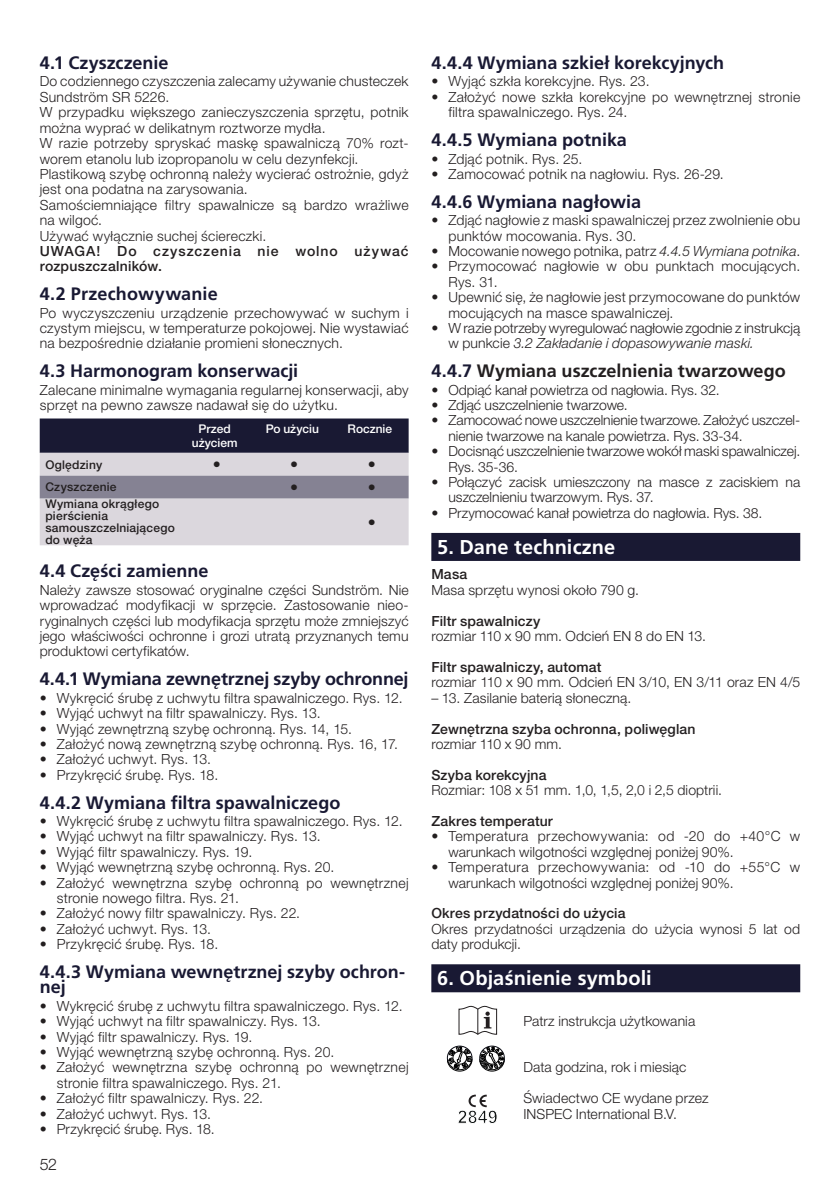
<style>
.page{position:relative;width:840px;height:1191px;background:#fff}
.page>*{position:absolute;margin:0;border:0;box-sizing:border-box;transform-origin:0 0}
.t1{font:700 20px "Frutiger LT Pro";letter-spacing:.005em;color:#fff}
.t2{font:700 18px/15.4px "Frutiger LT Pro";color:#191933}
.t3{font:700 18px "Frutiger LT Pro";color:#231f20}
.t4{font:500 16px "Helvetica Neue LT Pro";color:#231f20}
.t5{font:300 16px "Helvetica Neue LT Pro";color:#231f20}
.t6{font:300 14px/15.4px "Helvetica Neue LT Pro";letter-spacing:.015em;color:#231f20}
.t7{font:300 14px/15.4px "Helvetica Neue LT Pro";letter-spacing:-.005em;color:#231f20}
.t8{font:500 14px "Helvetica Neue LT Pro";letter-spacing:.01em;color:#231f20}
.t9{font:500 14px/15.4px "Helvetica Neue LT Pro";letter-spacing:.06em;color:#231f20}
.t10{font:500 12px/12px "Helvetica Neue LT Pro";letter-spacing:.02em;color:#231f20}
.t11{font:500 12px/14.4px "Helvetica Neue LT Pro";color:#fff;text-align:center}
.s1{font-style:italic}
.s2{color:#191933}
</style>
<div class="page">
<svg style="left:40px;top:418px;width:368px;height:127px;background:#9794a2"></svg>
<div style="left:431px;top:533px;width:368px;height:28px;background:#191933"></div>
<div style="left:431px;top:964px;width:368px;height:28px;background:#191933"></div>
<svg style="left:458px;top:1006px;width:39px;height:28px"></svg>
<svg style="left:446px;top:1045px;width:26px;height:26px"></svg>
<svg style="left:479px;top:1045px;width:25px;height:26px"></svg>
<svg style="left:458px;top:1094px;width:39px;height:29px"></svg>
<p class="t2" style="left:40px;top:55px;width:130px">4.1 Czyszczenie</p>
<p class="t6" style="left:40px;top:73px;width:370px">Do codziennego czyszczenia zalecamy używanie chusteczek Sundström SR 5226.<br>W przypadku większego zanieczyszczenia sprzętu, potnik można wyprać w delikatnym roztworze mydła.<br>W razie potrzeby spryskać maskę spawalniczą 70% rozt&shy;worem etanolu lub izopropanolu w celu dezynfekcji.<br>Plastikową szybę ochronną należy wycierać ostrożnie, gdyż jest ona podatna na zarysowania.<br>Samościemniające filtry spawalnicze są bardzo wrażliwe na wilgoć.<br>Używać wyłącznie suchej ściereczki.</p>
<p class="t9" style="left:40px;top:243px;width:370px">UWAGA! Do czyszczenia nie wolno używać rozpuszczalników.</p>
<p class="t2" style="left:40px;top:286px;width:179px">4.2 Przechowywanie</p>
<p class="t6" style="left:40px;top:304px;width:370px;text-align:justify">Po wyczyszczeniu urządzenie przechowywać w suchym i czystym miejscu, w temperaturze pokojowej. Nie wystawiać na bezpośrednie działanie promieni słonecznych.</p>
<p class="t2" style="left:40px;top:363px;width:260px">4.3 Harmonogram konserwacji</p>
<p class="t6" style="left:40px;top:381px;width:370px">Zalecane minimalne wymagania regularnej konserwacji, aby sprzęt na pewno zawsze nadawał się do użytku.</p>
<p class="t11" style="left:192px;top:421px;width:47px">Przed użyciem</p>
<p class="t11" style="left:265px;top:421px;width:55px">Po użyciu</p>
<p class="t11" style="left:347px;top:421px;width:46px">Rocznie</p>
<p class="t10" style="left:45px;top:458px;width:58px">Oględziny</p>
<p class="t4" style="left:212px;top:455px;width:9px">•</p>
<p class="t4" style="left:290px;top:455px;width:9px">•</p>
<p class="t4" style="left:367px;top:455px;width:9px">•</p>
<p class="t10" style="left:45px;top:481px;width:73px">Czyszczenie</p>
<p class="t4" style="left:290px;top:477px;width:9px">•</p>
<p class="t4" style="left:367px;top:477px;width:9px">•</p>
<p class="t10" style="left:45px;top:498px;width:131px">Wymiana okrągłego pierścienia samouszczelniającego do węża</p>
<p class="t4" style="left:367px;top:512px;width:9px">•</p>
<p class="t2" style="left:40px;top:563px;width:170px">4.4 Części zamienne</p>
<p class="t6" style="left:40px;top:582px;width:370px;text-align:justify">Należy zawsze stosować oryginalne części Sundström. Nie wprowadzać modyfikacji w sprzęcie. Zastosowanie nieo&shy;ryginalnych części lub modyfikacja sprzętu może zmniejszyć jego właściwości ochronne i grozi utratą przyznanych temu produktowi certyfikatów.</p>
<p class="t2" style="left:40px;top:671px;width:370px">4.4.1 Wymiana zewnętrznej szyby ochronnej</p>
<p class="t6" style="left:40px;top:689px;width:364px">• Wykręcić śrubę z uchwytu filtra spawalniczego. Rys. 12.</p>
<p class="t6" style="left:40px;top:705px;width:282px">• Wyjąć uchwyt na filtr spawalniczy. Rys. 13.</p>
<p class="t6" style="left:40px;top:720px;width:314px">• Wyjąć zewnętrzną szybę ochronną. Rys. 14, 15.</p>
<p class="t6" style="left:40px;top:736px;width:360px">• Założyć nową zewnętrzną szybę ochronną. Rys. 16, 17.</p>
<p class="t6" style="left:40px;top:751px;width:173px">• Założyć uchwyt. Rys. 13.</p>
<p class="t6" style="left:40px;top:766px;width:180px">• Przykręcić śrubę. Rys. 18.</p>
<p class="t2" style="left:40px;top:794px;width:302px">4.4.2 Wymiana filtra spawalniczego</p>
<p class="t6" style="left:40px;top:813px;width:364px">• Wykręcić śrubę z uchwytu filtra spawalniczego. Rys. 12.</p>
<p class="t6" style="left:40px;top:828px;width:282px">• Wyjąć uchwyt na filtr spawalniczy. Rys. 13.</p>
<p class="t6" style="left:40px;top:843px;width:214px">• Wyjąć filtr spawalniczy. Rys. 19.</p>
<p class="t6" style="left:40px;top:859px;width:296px">• Wyjąć wewnętrzną szybę ochronną. Rys. 20.</p>
<p class="t6" style="left:57px;top:874px;width:353px;text-indent:-17px">• Założyć wewnętrzna szybę ochronną po wewnętrznej stronie nowego filtra. Rys. 21.</p>
<p class="t6" style="left:40px;top:905px;width:262px">• Założyć nowy filtr spawalniczy. Rys. 22.</p>
<p class="t6" style="left:40px;top:920px;width:173px">• Założyć uchwyt. Rys. 13.</p>
<p class="t6" style="left:40px;top:936px;width:180px">• Przykręcić śrubę. Rys. 18.</p>
<p class="t2" style="left:40px;top:964px;width:367px">4.4.3 Wymiana wewnętrznej szyby ochron&shy;nej</p>
<p class="t6" style="left:40px;top:997px;width:364px">• Wykręcić śrubę z uchwytu filtra spawalniczego. Rys. 12.</p>
<p class="t6" style="left:40px;top:1013px;width:282px">• Wyjąć uchwyt na filtr spawalniczy. Rys. 13.</p>
<p class="t6" style="left:40px;top:1028px;width:214px">• Wyjąć filtr spawalniczy. Rys. 19.</p>
<p class="t6" style="left:40px;top:1044px;width:296px">• Wyjąć wewnętrzną szybę ochronną. Rys. 20.</p>
<p class="t6" style="left:57px;top:1059px;width:353px;text-indent:-17px">• Założyć wewnętrzna szybę ochronną po wewnętrznej stronie filtra spawalniczego. Rys. 21.</p>
<p class="t6" style="left:40px;top:1090px;width:225px">• Założyć filtr spawalniczy. Rys. 22.</p>
<p class="t6" style="left:40px;top:1105px;width:173px">• Założyć uchwyt. Rys. 13.</p>
<p class="t6" style="left:40px;top:1121px;width:176px">• Przykręcić śrubę. Rys. 18.</p>
<p class="t5" style="left:40px;top:1154px;width:19px">52</p>
<p class="t2" style="left:431px;top:55px;width:294px">4.4.4 Wymiana szkieł korekcyjnych</p>
<p class="t6" style="left:431px;top:73px;width:220px">• Wyjąć szkła korekcyjne. Rys. 23.</p>
<p class="t6" style="left:448px;top:89px;width:353px;text-indent:-17px">• Założyć nowe szkła korekcyjne po wewnętrznej stronie filtra spawalniczego. Rys. 24.</p>
<p class="t2" style="left:431px;top:132px;width:197px">4.4.5 Wymiana potnika</p>
<p class="t6" style="left:431px;top:150px;width:153px">• Zdjąć potnik. Rys. 25.</p>
<p class="t6" style="left:431px;top:166px;width:294px">• Zamocować potnik na nagłowiu. Rys. 26-29.</p>
<p class="t2" style="left:431px;top:194px;width:211px">4.4.6 Wymiana nagłowia</p>
<p class="t6" style="left:448px;top:212px;width:353px;text-indent:-17px">• Zdjąć nagłowie z maski spawalniczej przez zwolnienie obu punktów mocowania. Rys. 30.</p>
<p class="t6" style="left:431px;top:243px;width:370px">• Mocowanie nowego potnika, patrz <span class="s1">4.4.5 Wymiana potnika</span>.</p>
<p class="t6" style="left:448px;top:258px;width:353px;text-indent:-17px">• Przymocować nagłowie w obu punktach mocujących.<br>Rys. 31.</p>
<p class="t6" style="left:448px;top:289px;width:353px;text-indent:-17px">• Upewnić się, że nagłowie jest przymocowane do punktów mocujących na masce spawalniczej.</p>
<p class="t7" style="left:448px;top:320px;width:353px;text-indent:-17px">• W razie potrzeby wyregulować nagłowie zgodnie z instrukcją w punkcie <span class="s1">3.2 Zakładanie i dopasowywanie maski.</span></p>
<p class="t3" style="left:431px;top:360px;width:355px"><span class="s2">4.4.7</span> Wymiana uszczelnienia twarzowego</p>
<p class="t6" style="left:431px;top:381px;width:289px">• Odpiąć kanał powietrza od nagłowia. Rys. 32.</p>
<p class="t6" style="left:431px;top:397px;width:198px">• Zdjąć uszczelnienie twarzowe.</p>
<p class="t7" style="left:448px;top:412px;width:353px;text-indent:-17px">• Zamocować nowe uszczelnienie twarzowe. Założyć uszczel&shy;nienie twarzowe na kanale powietrza. Rys. 33-34.</p>
<p class="t7" style="left:448px;top:443px;width:353px;text-indent:-17px">• Docisnąć uszczelnienie twarzowe wokół maski spawalniczej.<br>Rys. 35-36.</p>
<p class="t6" style="left:448px;top:474px;width:353px;text-indent:-17px">• Połączyć zacisk umieszczony na masce z zaciskiem na uszczelnieniu twarzowym. Rys. 37.</p>
<p class="t6" style="left:431px;top:505px;width:332px">• Przymocować kanał powietrza do nagłowia. Rys. 38.</p>
<h1 class="t1" style="left:437px;top:535px;width:180px">5. Dane techniczne</h1>
<p class="t8" style="left:431px;top:566px;width:37px">Masa</p>
<p class="t6" style="left:431px;top:582px;width:209px">Masa sprzętu wynosi około 790 g.</p>
<p class="t8" style="left:431px;top:612px;width:110px">Filtr spawalniczy</p>
<p class="t6" style="left:431px;top:628px;width:276px">rozmiar 110 x 90 mm. Odcień EN 8 do EN 13.</p>
<p class="t8" style="left:431px;top:658px;width:171px">Filtr spawalniczy, automat</p>
<p class="t6" style="left:431px;top:674px;width:370px">rozmiar 110 x 90 mm. Odcień EN 3/10, EN 3/11 oraz EN 4/5</p>
<p class="t6" style="left:431px;top:689px;width:201px">– 13. Zasilanie baterią słoneczną.</p>
<p class="t8" style="left:431px;top:720px;width:266px">Zewnętrzna szyba ochronna, poliwęglan</p>
<p class="t6" style="left:431px;top:736px;width:132px">rozmiar 110 x 90 mm.</p>
<p class="t8" style="left:431px;top:766px;width:116px">Szyba korekcyjna</p>
<p class="t6" style="left:431px;top:782px;width:292px">Rozmiar: 108 x 51 mm. 1,0, 1,5, 2,0 i 2,5 dioptrii.</p>
<p class="t8" style="left:431px;top:812px;width:123px">Zakres temperatur</p>
<p class="t6" style="left:448px;top:828px;width:353px;text-indent:-17px">• Temperatura przechowywania: od -20 do +40°C w warunkach wilgotności względnej poniżej 90%.</p>
<p class="t6" style="left:448px;top:859px;width:353px;text-indent:-17px">• Temperatura przechowywania: od -10 do +55°C w warunkach wilgotności względnej poniżej 90%.</p>
<p class="t8" style="left:431px;top:905px;width:196px">Okres przydatności do użycia</p>
<p class="t6" style="left:431px;top:920px;width:370px">Okres przydatności urządzenia do użycia wynosi 5 lat od daty produkcji.</p>
<h1 class="t1" style="left:437px;top:966px;width:216px">6. Objaśnienie symboli</h1>
<p class="t6" style="left:523px;top:1013px;width:173px">Patrz instrukcja użytkowania</p>
<p class="t6" style="left:523px;top:1051px;width:187px;line-height:30.8px">Data godzina, rok i miesiąc<br>Świadectwo CE wydane przez</p>
<p class="t6" style="left:523px;top:1105px;width:155px">INSPEC International B.V.</p>
</div>
